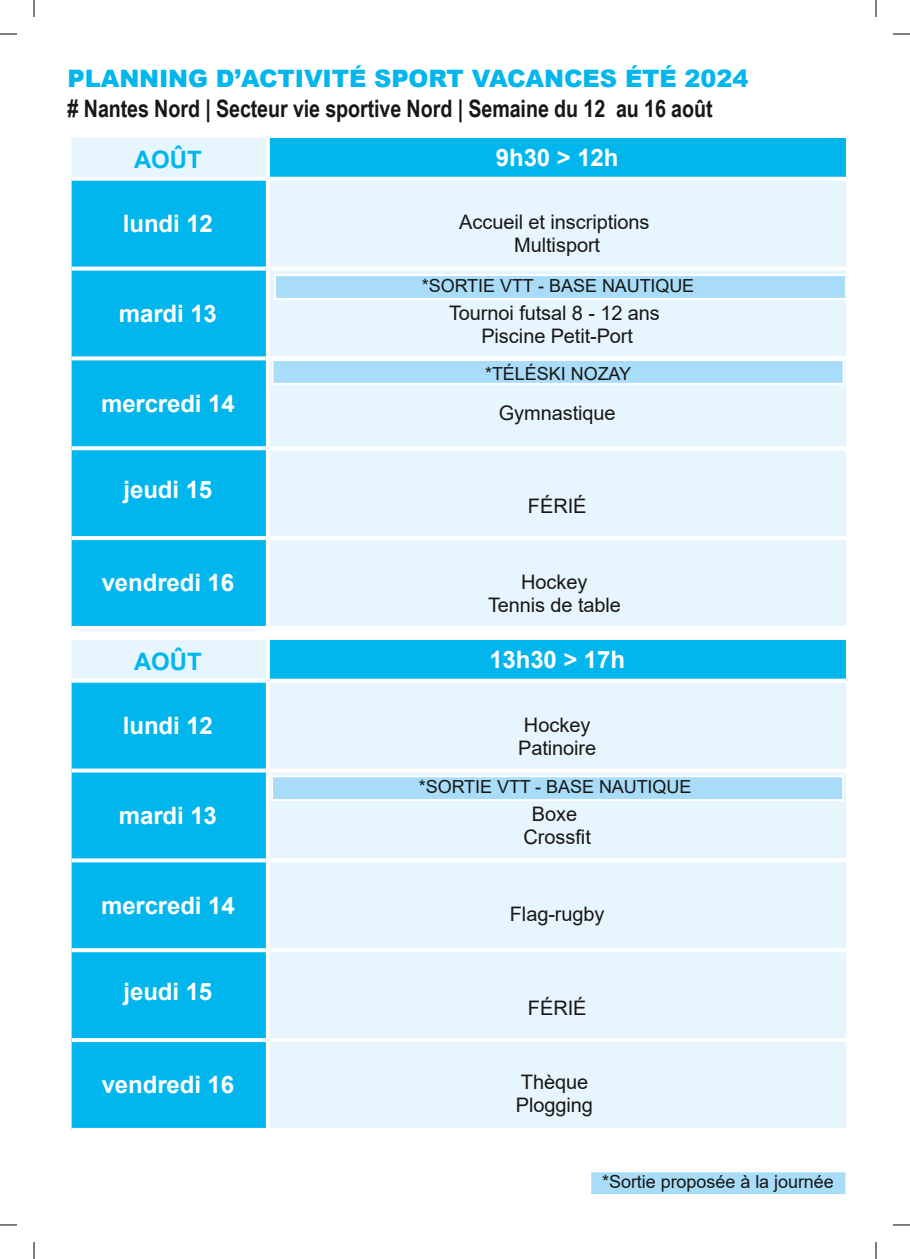
<style>
.page{position:relative;width:910px;height:1259px;background:#fff}
.page>*{position:absolute;margin:0;border:0;box-sizing:border-box;transform-origin:0 0}
.t1{font:700 24px "Arial";letter-spacing:-.005em;color:#fff}
.t2{font:700 24px "Arial Narrow";letter-spacing:-.005em;color:#181715}
.t3{font:900 24px "Arial";letter-spacing:-.005em;color:#00b6ed}
.t4{font:700 24px "Arial";letter-spacing:-.005em;color:#00b6ed}
.t5{font:20px/23px "Arial";letter-spacing:-.005em;color:#181715;text-align:center}
.t6{font:18px "Arial";color:#181715}
</style>
<div class="page">
<div style="left:70px;top:136px;width:198px;height:43px;background:#e7f5fe"></div>
<div style="left:268px;top:136px;width:580px;height:43px;background:#00b6ed"></div>
<div style="left:70px;top:179px;width:198px;height:89px;background:#00b6ed"></div>
<div style="left:268px;top:179px;width:580px;height:89px;background:#e7f5fe"></div>
<div style="left:70px;top:268px;width:198px;height:90px;background:#00b6ed"></div>
<div style="left:268px;top:268px;width:580px;height:90px;background:#e7f5fe"></div>
<div style="left:70px;top:358px;width:198px;height:90px;background:#00b6ed"></div>
<div style="left:268px;top:358px;width:580px;height:90px;background:#e7f5fe"></div>
<div style="left:70px;top:448px;width:198px;height:90px;background:#00b6ed"></div>
<div style="left:268px;top:448px;width:580px;height:90px;background:#e7f5fe"></div>
<div style="left:70px;top:538px;width:198px;height:90px;background:#00b6ed"></div>
<div style="left:268px;top:538px;width:580px;height:90px;background:#e7f5fe"></div>
<svg style="left:266px;top:136px;width:4px;height:43px"></svg>
<hr style="left:68px;top:134px;width:4px;height:45px;background:#fff">
<hr style="left:846px;top:134px;width:4px;height:45px;background:#fff">
<hr style="left:266px;top:179px;width:4px;height:89px;background:#fff">
<svg style="left:70px;top:179px;width:2px;height:89px"></svg>
<hr style="left:846px;top:179px;width:4px;height:89px;background:#fff">
<hr style="left:266px;top:268px;width:4px;height:90px;background:#fff">
<svg style="left:69px;top:268px;width:3px;height:90px"></svg>
<hr style="left:846px;top:268px;width:4px;height:90px;background:#fff">
<hr style="left:266px;top:358px;width:4px;height:90px;background:#fff">
<svg style="left:69px;top:358px;width:3px;height:90px"></svg>
<hr style="left:846px;top:358px;width:4px;height:90px;background:#fff">
<hr style="left:266px;top:448px;width:4px;height:90px;background:#fff">
<svg style="left:69px;top:448px;width:3px;height:90px"></svg>
<hr style="left:846px;top:448px;width:4px;height:90px;background:#fff">
<hr style="left:266px;top:538px;width:4px;height:92px;background:#fff">
<svg style="left:69px;top:538px;width:3px;height:90px"></svg>
<hr style="left:846px;top:538px;width:4px;height:92px;background:#fff">
<svg style="left:72px;top:177px;width:194px;height:4px"></svg>
<hr style="left:72px;top:134px;width:194px;height:4px;background:#fff">
<hr style="left:270px;top:177px;width:576px;height:4px;background:#fff">
<hr style="left:270px;top:134px;width:576px;height:4px;background:#fff">
<svg style="left:72px;top:266px;width:194px;height:4px"></svg>
<hr style="left:270px;top:267px;width:576px;height:3px;background:#fff">
<svg style="left:72px;top:356px;width:194px;height:4px"></svg>
<hr style="left:270px;top:356px;width:576px;height:4px;background:#fff">
<svg style="left:72px;top:446px;width:194px;height:4px"></svg>
<hr style="left:270px;top:446px;width:576px;height:4px;background:#fff">
<svg style="left:72px;top:536px;width:194px;height:4px"></svg>
<hr style="left:270px;top:536px;width:576px;height:4px;background:#fff">
<hr style="left:72px;top:626px;width:194px;height:4px;background:#fff">
<hr style="left:270px;top:626px;width:576px;height:4px;background:#fff">
<div style="left:70px;top:638px;width:198px;height:42px;background:#e7f5fe"></div>
<div style="left:268px;top:638px;width:580px;height:42px;background:#00b6ed"></div>
<div style="left:70px;top:680px;width:198px;height:90px;background:#00b6ed"></div>
<div style="left:268px;top:680px;width:580px;height:90px;background:#e7f5fe"></div>
<div style="left:70px;top:770px;width:198px;height:90px;background:#00b6ed"></div>
<div style="left:268px;top:770px;width:580px;height:90px;background:#e7f5fe"></div>
<div style="left:70px;top:860px;width:198px;height:90px;background:#00b6ed"></div>
<div style="left:268px;top:860px;width:580px;height:90px;background:#e7f5fe"></div>
<div style="left:70px;top:950px;width:198px;height:90px;background:#00b6ed"></div>
<div style="left:268px;top:950px;width:580px;height:90px;background:#e7f5fe"></div>
<div style="left:70px;top:1040px;width:198px;height:90px;background:#00b6ed"></div>
<div style="left:268px;top:1040px;width:580px;height:90px;background:#e7f5fe"></div>
<svg style="left:266px;top:638px;width:4px;height:42px"></svg>
<hr style="left:68px;top:636px;width:4px;height:44px;background:#fff">
<hr style="left:846px;top:636px;width:4px;height:44px;background:#fff">
<hr style="left:266px;top:680px;width:4px;height:90px;background:#fff">
<svg style="left:70px;top:680px;width:2px;height:90px"></svg>
<hr style="left:846px;top:680px;width:4px;height:90px;background:#fff">
<hr style="left:266px;top:770px;width:4px;height:90px;background:#fff">
<svg style="left:69px;top:770px;width:3px;height:90px"></svg>
<hr style="left:846px;top:770px;width:4px;height:90px;background:#fff">
<hr style="left:266px;top:860px;width:4px;height:90px;background:#fff">
<svg style="left:69px;top:860px;width:3px;height:90px"></svg>
<hr style="left:846px;top:860px;width:4px;height:90px;background:#fff">
<hr style="left:266px;top:950px;width:4px;height:90px;background:#fff">
<svg style="left:69px;top:950px;width:3px;height:90px"></svg>
<hr style="left:846px;top:950px;width:4px;height:90px;background:#fff">
<hr style="left:266px;top:1040px;width:4px;height:92px;background:#fff">
<svg style="left:69px;top:1040px;width:3px;height:90px"></svg>
<hr style="left:846px;top:1040px;width:4px;height:92px;background:#fff">
<svg style="left:72px;top:679px;width:194px;height:3px"></svg>
<hr style="left:72px;top:636px;width:194px;height:4px;background:#fff">
<svg style="left:270px;top:678px;width:576px;height:4px;background:#d1f2fb"></svg>
<hr style="left:270px;top:636px;width:576px;height:4px;background:#fff">
<svg style="left:72px;top:768px;width:194px;height:4px"></svg>
<hr style="left:270px;top:769px;width:576px;height:3px;background:#fff">
<svg style="left:72px;top:858px;width:194px;height:4px"></svg>
<hr style="left:270px;top:858px;width:576px;height:4px;background:#fff">
<svg style="left:72px;top:948px;width:194px;height:4px"></svg>
<hr style="left:270px;top:948px;width:576px;height:4px;background:#fff">
<svg style="left:72px;top:1038px;width:194px;height:4px"></svg>
<hr style="left:270px;top:1038px;width:576px;height:4px;background:#fff">
<hr style="left:72px;top:1128px;width:194px;height:4px;background:#fff">
<hr style="left:270px;top:1128px;width:576px;height:4px;background:#fff">
<div style="left:273px;top:360px;width:571px;height:24px;background:#a8dcf9"></div>
<div style="left:272px;top:359px;width:573px;height:26px;border:2px solid #fff"></div>
<div style="left:275px;top:275px;width:571px;height:24px;background:#a8dcf9"></div>
<div style="left:274px;top:274px;width:573px;height:26px;border:2px solid #fff"></div>
<div style="left:590px;top:1171px;width:256px;height:24px;background:#a8dcf9"></div>
<div style="left:589px;top:1170px;width:258px;height:26px;border:2px solid #fff"></div>
<div style="left:272px;top:776px;width:571px;height:24px;background:#a8dcf9"></div>
<div style="left:271px;top:775px;width:573px;height:26px;border:2px solid #fff"></div>
<svg style="left:0;top:1224px;width:17px;height:1px"></svg>
<svg style="left:34px;top:1242px;width:1px;height:17px"></svg>
<svg style="left:0;top:34px;width:17px;height:1px"></svg>
<svg style="left:34px;top:0;width:1px;height:17px"></svg>
<svg style="left:893px;top:1224px;width:17px;height:1px"></svg>
<svg style="left:875px;top:1242px;width:1px;height:17px"></svg>
<svg style="left:893px;top:34px;width:17px;height:1px"></svg>
<svg style="left:875px;top:0;width:1px;height:17px"></svg>
<p class="t3" style="left:68px;top:61px;width:682px">PLANNING D’ACTIVITÉ SPORT VACANCES ÉTÉ 2024</p>
<p class="t2" style="left:68px;top:95px;width:646px"># Nantes Nord | Secteur vie sportive Nord | Semaine du 12 au 16 août</p>
<p class="t4" style="left:134px;top:146px;width:69px">AOÛT</p>
<p class="t1" style="left:496px;top:144px;width:124px">9h30 &gt; 12h</p>
<p class="t1" style="left:123px;top:210px;width:92px">lundi 12</p>
<p class="t5" style="left:459px;top:210px;width:192px">Accueil et inscriptions<br>Multisport</p>
<p class="t6" style="left:422px;top:276px;width:274px">*SORTIE VTT - BASE NAUTIQUE</p>
<p class="t1" style="left:119px;top:300px;width:99px">mardi 13</p>
<p class="t5" style="left:449px;top:301px;width:212px">Tournoi futsal 8 - 12 ans<br>Piscine Petit-Port</p>
<p class="t1" style="left:101px;top:390px;width:135px">mercredi 14</p>
<p class="t1" style="left:124px;top:477px;width:90px">jeudi 15</p>
<p class="t6" style="left:485px;top:364px;width:147px">*TÉLÉSKI NOZAY</p>
<p class="t5" style="left:499px;top:401px;width:118px">Gymnastique</p>
<p class="t5" style="left:528px;top:494px;width:60px">FÉRIÉ</p>
<p class="t1" style="left:102px;top:569px;width:134px">vendredi 16</p>
<p class="t5" style="left:488px;top:570px;width:134px">Hockey<br>Tennis de table</p>
<p class="t4" style="left:134px;top:648px;width:69px">AOÛT</p>
<p class="t1" style="left:489px;top:646px;width:137px">13h30 &gt; 17h</p>
<p class="t1" style="left:123px;top:712px;width:92px">lundi 12</p>
<p class="t5" style="left:518px;top:713px;width:80px;text-align:left">Hockey<br>Patinoire</p>
<p class="t6" style="left:419px;top:777px;width:274px">*SORTIE VTT - BASE NAUTIQUE</p>
<p class="t1" style="left:119px;top:802px;width:99px">mardi 13</p>
<p class="t5" style="left:523px;top:803px;width:69px">Boxe<br>Crossfit</p>
<p class="t1" style="left:101px;top:892px;width:135px">mercredi 14</p>
<p class="t1" style="left:124px;top:978px;width:90px">jeudi 15</p>
<p class="t5" style="left:510px;top:903px;width:96px">Flag-rugby</p>
<p class="t5" style="left:528px;top:996px;width:60px">FÉRIÉ</p>
<p class="t1" style="left:102px;top:1071px;width:134px">vendredi 16</p>
<p class="t5" style="left:516px;top:1070px;width:79px;text-align:left">Thèque<br>Plogging</p>
<p class="t6" style="left:602px;top:1172px;width:233px">*Sortie proposée à la journée</p>
</div>
